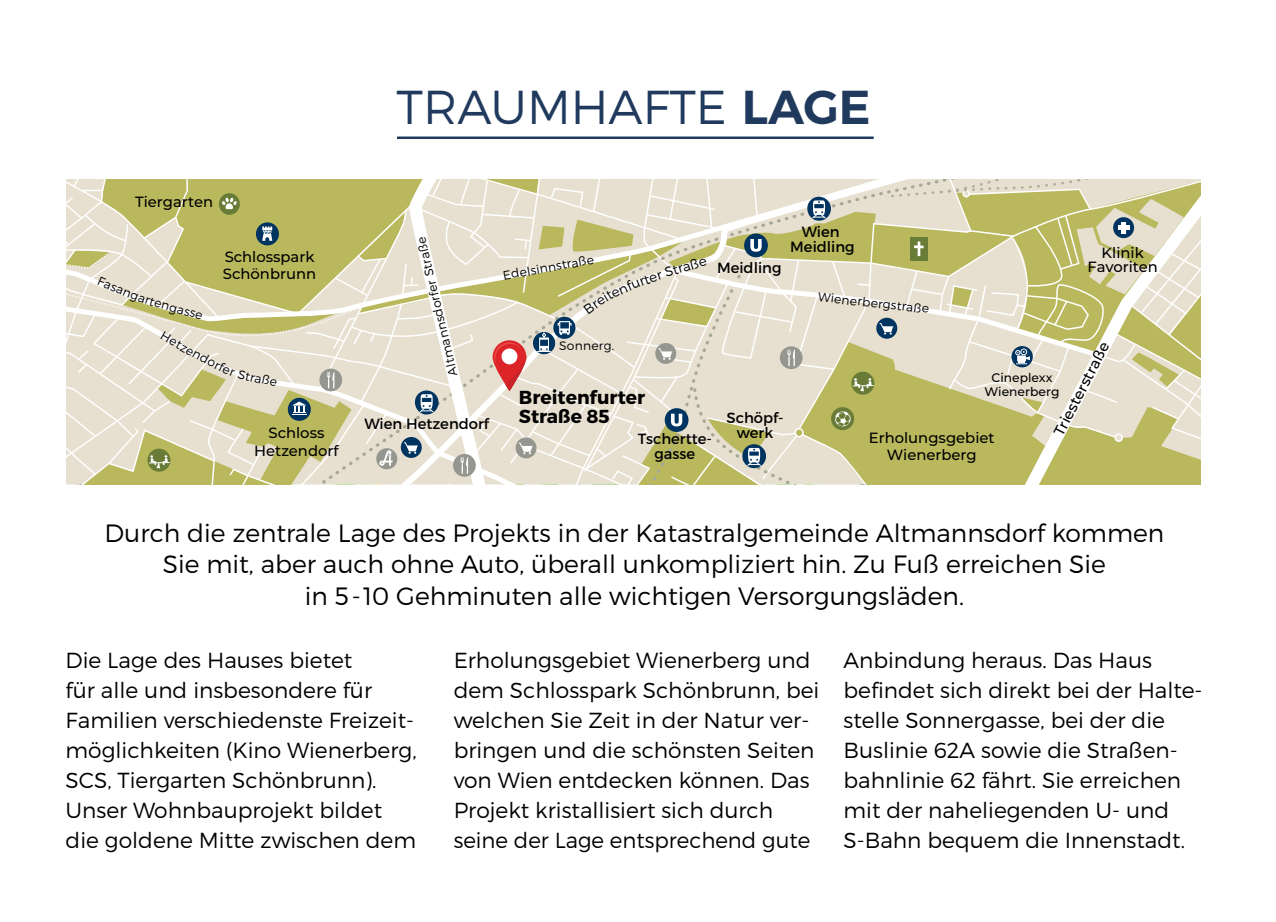
<style>
.page{position:relative;width:1276px;height:922px;background:#fff}
.page>*{position:absolute;margin:0;border:0;box-sizing:border-box;transform-origin:0 0}
.t1{font:300 47.5px "Montserrat";color:#203a5d}
.t2{font:300 25px/31.2px "Montserrat";color:#000;text-align:center}
.t3{font:300 21.75px/30px "Montserrat";color:#000}
.t4{font:700 18.75px/18.8px "Montserrat";color:#000}
.t5{font:500 14.75px/17.8px "Montserrat";color:#000;text-align:center}
.t6{font:14.75px/14.8px "Montserrat";color:#000;text-align:center}
.t7{font:300 12.25px "Montserrat";letter-spacing:.02em;color:#000}
.t8{font:500 12.25px/14.8px "Montserrat";color:#000;text-align:center}
.s1{font-weight:600}
</style>
<div class="page">
<hr style="left:397px;top:136px;width:476px;height:3px;background:#203a5d">
<svg style="left:67px;top:179px;width:1134px;height:305px;background:#d7d2ad"></svg>
<h1 class="t1" style="left:396px;top:78px;width:475px">TRAUMHAFTE <span class="s1">LAGE</span></h1>
<p class="t5" style="left:135px;top:192px;width:79px">Tiergarten</p>
<p class="t5" style="left:223px;top:247px;width:95px;text-align:left">Schlosspark<br>Schönbrunn</p>
<p class="t5" style="left:254px;top:423px;width:86px">Schloss<br>Hetzendorf</p>
<p class="t7" style="left:446px;top:377px;width:144px;rotate:-103deg">Altmannsdorfer Straße</p>
<p class="t6" style="left:364px;top:416px;width:126px">Wien Hetzendorf</p>
<p class="t7" style="left:502px;top:268px;width:94px;rotate:-10deg">Edelsinnstraße</p>
<p class="t6" style="left:717px;top:260px;width:66px">Meidling</p>
<p class="t6" style="left:790px;top:224px;width:66px">Wien<br>Meidling</p>
<p class="t7" style="left:819px;top:289px;width:113px;rotate:6deg">Wienerbergstraße</p>
<p class="t5" style="left:1087px;top:244px;width:72px;line-height:14.8px">Klinik<br>Favoriten</p>
<p class="t7" style="left:559px;top:338px;width:57px">Sonnerg.</p>
<p class="t4" style="left:519px;top:388px;width:128px">Breitenfurter<br>Straße 85</p>
<p class="t6" style="left:638px;top:431px;width:76px">Tschertte&shy;gasse</p>
<p class="t6" style="left:726px;top:410px;width:59px">Schöpf&shy;werk</p>
<p class="t5" style="left:1049px;top:430px;width:105px;rotate:-63deg">Triesterstraße</p>
<p class="t8" style="left:984px;top:369px;width:76px">Cineplexx<br>Wienerberg</p>
<p class="t5" style="left:869px;top:428px;width:127px">Erholungsgebiet<br>Wienerberg</p>
<p class="t2" style="left:105px;top:517px;width:1061px">Durch die zentrale Lage des Projekts in der Katastralgemeinde Altmannsdorf kommen<br>Sie mit, aber auch ohne Auto, überall unkompliziert hin. Zu Fuß erreichen Sie<br>in 5-10 Gehminuten alle wichtigen Versorgungsläden.</p>
<p class="t3" style="left:66px;top:645px;width:352px">Die Lage des Hauses bietet<br>für alle und insbesondere für<br>Familien verschiedenste Freizeit&shy;möglichkeiten (Kino Wienerberg,<br>SCS, Tiergarten Schönbrunn).<br>Unser Wohnbauprojekt bildet die goldene Mitte zwischen dem</p>
<p class="t3" style="left:454px;top:645px;width:367px">Erholungsgebiet Wienerberg und dem Schlosspark Schönbrunn, bei welchen Sie Zeit in der Natur ver&shy;bringen und die schönsten Seiten von Wien entdecken können. Das Projekt kristallisiert sich durch seine der Lage entsprechend gute</p>
<p class="t3" style="left:843px;top:645px;width:360px">Anbindung heraus. Das Haus befindet sich direkt bei der Halte&shy;stelle Sonnergasse, bei der die<br>Buslinie 62A sowie die Straßen&shy;bahnlinie 62 fährt. Sie erreichen mit der naheliegenden U- und<br>S-Bahn bequem die Innenstadt.</p>
</div>
